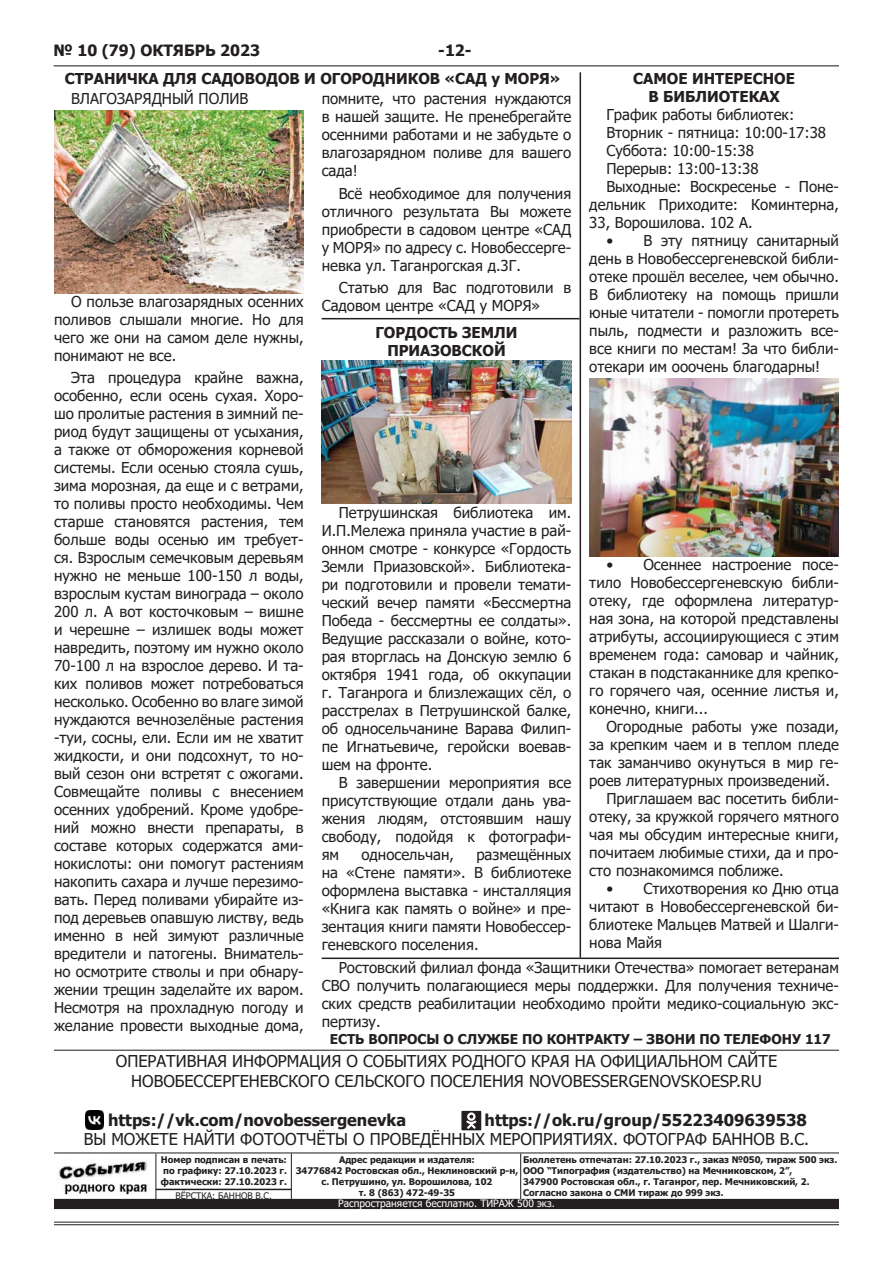
<style>
.page{position:relative;width:893px;height:1263px;background:#fff}
.page>*{position:absolute;margin:0;border:0;box-sizing:border-box;transform-origin:0 0}
.t1{font:16.35px "Tahoma";color:#231f20}
.t2{font:700 16.35px "Tahoma";color:#231f20}
.t3{font:700 15.6px "Tahoma";color:#231f20}
.t4{font:15px/18px "Tahoma";color:#231f20;text-align:justify}
.t5{font:700 15px "Tahoma";color:#231f20}
.t6{font:700 13.5px "Tahoma";color:#231f20}
.t7{font:10.2px "Tahoma";color:#fff}
.t8{font:700 9.15px "Tahoma";color:#231f20}
.t9{font:9px "Tahoma";color:#231f20}
</style>
<div class="page">
<img style="left:54px;top:111px;width:250px;height:182px">
<img style="left:322px;top:360px;width:249px;height:144px">
<hr style="left:322px;top:318px;width:258px;height:1px;background:#231f20">
<hr style="left:322px;top:957px;width:517px;height:2px;background:#231f20">
<hr style="left:580px;top:72px;width:1px;height:885px;background:#231f20">
<img style="left:589px;top:379px;width:250px;height:177px">
<hr style="left:54px;top:1152px;width:785px;height:1px;background:#231f20">
<hr style="left:54px;top:1050px;width:785px;height:1px;background:#231f20">
<div style="left:54px;top:1199px;width:785px;height:10px;background:#231f20"></div>
<img style="left:59px;top:1161px;width:88px;height:34px">
<hr style="left:155px;top:1153px;width:1px;height:51px;background:#231f20">
<hr style="left:291px;top:1153px;width:1px;height:51px;background:#231f20">
<hr style="left:520px;top:1153px;width:1px;height:51px;background:#231f20">
<hr style="left:54px;top:65px;width:785px;height:1px;background:#231f20">
<hr style="left:54px;top:1222px;width:785px;height:1px;background:#231f20">
<hr style="left:54px;top:1224px;width:785px;height:1px;background:#231f20">
<img style="left:85px;top:1111px;width:19px;height:18px">
<img style="left:462px;top:1110px;width:20px;height:21px">
<hr style="left:156px;top:1189px;width:135px;height:1px;background:#231f20">
<p class="t3" style="left:54px;top:39px;width:208px">№ 10 (79) ОКТЯБРЬ 2023</p>
<p class="t3" style="left:438px;top:39px;width:35px">-12-</p>
<p class="t5" style="left:65px;top:68px;width:497px">СТРАНИЧКА ДЛЯ САДОВОДОВ И ОГОРОДНИКОВ «САД у МОРЯ»</p>
<p class="t4" style="left:71px;top:91px;width:179px">ВЛАГОЗАРЯДНЫЙ ПОЛИВ</p>
<p class="t5" style="left:633px;top:68px;width:163px">САМОЕ ИНТЕРЕСНОЕ</p>
<p class="t5" style="left:649px;top:86px;width:133px">В БИБЛИОТЕКАХ</p>
<p class="t4" style="left:606px;top:106px;width:189px">График работы библиотек:</p>
<p class="t4" style="left:606px;top:124px;width:221px">Вторник - пятница: 10:00-17:38</p>
<p class="t4" style="left:606px;top:142px;width:149px">Суббота: 10:00-15:38</p>
<p class="t4" style="left:606px;top:160px;width:154px">Перерыв: 13:00-13:38</p>
<p class="t4" style="left:589px;top:178px;width:251px;text-indent:17px">Выходные: Воскресенье - Поне&shy;дельник Приходите: Коминтерна, 33, Ворошилова. 102 А.</p>
<p class="t4" style="left:589px;top:232px;width:251px;text-indent:17px">• В эту пятницу санитарный день в Новобессергеневской библи&shy;отеке прошёл веселее, чем обычно.<br>В библиотеку на помощь пришли юные читатели - помогли протереть пыль, подмести и разложить все&shy;все книги по местам! За что библи&shy;отекари им ооочень благодарны!</p>
<p class="t4" style="left:322px;top:91px;width:251px">помните, что растения нуждаются в нашей защите. Не пренебрегайте осенними работами и не забудьте о влагозарядном поливе для вашего сада!</p>
<p class="t4" style="left:322px;top:185px;width:251px;text-indent:17px">Всё необходимое для получения отличного результата Вы можете приобрести в садовом центре «САД у МОРЯ» по адресу с. Новобессерге&shy;невка ул. Таганрогская д.3Г.</p>
<p class="t4" style="left:322px;top:279px;width:251px;text-indent:17px">Статью для Вас подготовили в<br>Садовом центре «САД у МОРЯ»</p>
<p class="t5" style="left:375px;top:322px;width:144px">ГОРДОСТЬ ЗЕМЛИ</p>
<p class="t5" style="left:387px;top:340px;width:120px">ПРИАЗОВСКОЙ</p>
<p class="t4" style="left:54px;top:293px;width:251px;text-indent:17px">О пользе влагозарядных осенних поливов слышали многие. Но для чего же они на самом деле нужны, понимают не все.</p>
<p class="t4" style="left:54px;top:369px;width:251px;text-indent:17px">Эта процедура крайне важна, особенно, если осень сухая. Хоро&shy;шо пролитые растения в зимний пе&shy;риод будут защищены от усыхания, а также от обморожения корневой системы. Если осенью стояла сушь, зима морозная, да еще и с ветрами, то поливы просто необходимы. Чем старше становятся растения, тем больше воды осенью им требует&shy;ся. Взрослым семечковым деревьям нужно не меньше 100-150 л воды, взрослым кустам винограда – около 200 л. А вот косточковым – вишне и черешне – излишек воды может навредить, поэтому им нужно около 70-100 л на взрослое дерево. И та&shy;ких поливов может потребоваться несколько. Особенно во влаге зимой нуждаются вечнозелёные растения -туи, сосны, ели. Если им не хватит жидкости, и они подсохнут, то но&shy;вый сезон они встретят с ожогами.<br>Совмещайте поливы с внесением осенних удобрений. Кроме удобре&shy;ний можно внести препараты, в составе которых содержатся ами&shy;нокислоты: они помогут растениям накопить сахара и лучше перезимо&shy;вать. Перед поливами убирайте из&shy;под деревьев опавшую листву, ведь именно в ней зимуют различные вредители и патогены. Вниматель&shy;но осмотрите стволы и при обнару&shy;жении трещин заделайте их варом.<br>Несмотря на прохладную погоду и желание провести выходные дома,</p>
<p class="t4" style="left:322px;top:504px;width:251px;text-indent:17px">Петрушинская библиотека им.<br>И.П.Мележа приняла участие в рай&shy;онном смотре - конкурсе «Гордость Земли Приазовской». Библиотека&shy;ри подготовили и провели темати&shy;ческий вечер памяти «Бессмертна Победа - бессмертны ее солдаты».<br>Ведущие рассказали о войне, кото&shy;рая вторглась на Донскую землю 6 октября 1941 года, об оккупации г. Таганрога и близлежащих сёл, о расстрелах в Петрушинской балке, об односельчанине Варава Филип&shy;пе Игнатьевиче, геройски воевав&shy;шем на фронте.</p>
<p class="t4" style="left:322px;top:774px;width:251px;text-indent:17px">В завершении мероприятия все присутствующие отдали дань ува&shy;жения людям, отстоявшим нашу свободу, подойдя к фотографи&shy;ям</p>
<p class="t4" style="left:589px;top:556px;width:251px;text-indent:17px">• Осеннее настроение посе&shy;тило Новобессергеневскую библи&shy;отеку, где оформлена литератур&shy;ная зона, на которой представлены атрибуты, ассоциирующиеся с этим временем года: самовар и чайник, стакан в подстаканнике для крепко&shy;го горячего чая, осенние листья и, конечно, книги...</p>
<p class="t4" style="left:589px;top:718px;width:251px;text-indent:17px">Огородные работы уже позади, за крепким чаем и в теплом пледе так заманчиво окунуться в мир ге&shy;роев литературных произведений.</p>
<p class="t4" style="left:589px;top:790px;width:251px;text-indent:17px">Приглашаем вас посетить библи&shy;отеку, за кружкой горячего мятного чая мы обсудим интересные книги, почитаем любимые стихи, да и про&shy;сто познакомимся поближе.</p>
<p class="t4" style="left:589px;top:880px;width:251px;text-indent:17px">• Стихотворения ко Дню отца читают в Новобессергеневской би&shy;блиотеке Мальцев Матвей и Шалги&shy;нова Майя</p>
<p class="t4" style="left:322px;top:959px;width:519px;text-indent:17px">Ростовский филиал фонда «Защитники Отечества» помогает ветеранам СВО получить полагающиеся меры поддержки. Для получения техниче&shy;ских средств реабилитации необходимо пройти медико-социальную экс&shy;пертизу.</p>
<p class="t4" style="left:322px;top:846px;width:251px;text-indent:155px">размещённых на «Стене памяти». В библиотеке оформлена выставка - инсталляция «Книга как память о войне» и пре&shy;зентация книги памяти Новобессер&shy;геневского поселения.</p>
<p class="t4" style="left:361px;top:846px;width:94px">односельчан,</p>
<p class="t6" style="left:330px;top:1029px;width:503px">ЕСТЬ ВОПРОСЫ О СЛУЖБЕ ПО КОНТРАКТУ – ЗВОНИ ПО ТЕЛЕФОНУ 117</p>
<p class="t1" style="left:116px;top:1050px;width:663px">ОПЕРАТИВНАЯ ИНФОРМАЦИЯ О СОБЫТИЯХ РОДНОГО КРАЯ НА ОФИЦИАЛЬНОМ САЙТЕ</p>
<p class="t1" style="left:131px;top:1070px;width:632px">НОВОБЕССЕРГЕНЕВСКОГО СЕЛЬСКОГО ПОСЕЛЕНИЯ NOVOBESSERGENOVSKOESP.RU</p>
<p class="t2" style="left:108px;top:1108px;width:300px">https://vk.com/novobessergenevka</p>
<p class="t2" style="left:485px;top:1108px;width:324px">https://ok.ru/group/55223409639538</p>
<p class="t1" style="left:84px;top:1128px;width:727px">ВЫ МОЖЕТЕ НАЙТИ ФОТООТЧЁТЫ О ПРОВЕДЁННЫХ МЕРОПРИЯТИЯХ. ФОТОГРАФ БАННОВ В.С.</p>
<p class="t8" style="left:161px;top:1154px;width:128px">Номер подписан в печать:</p>
<p class="t8" style="left:163px;top:1165px;width:125px">по графику: 27.10.2023 г.</p>
<p class="t8" style="left:161px;top:1176px;width:128px">фактически: 27.10.2023 г.</p>
<p class="t9" style="left:175px;top:1189px;width:98px">ВЁРСТКА: БАННОВ В.С.</p>
<p class="t8" style="left:523px;top:1153px;width:316px">Бюллетень отпечатан: 27.10.2023 г., заказ №050, тираж 500 экз.</p>
<p class="t8" style="left:523px;top:1164px;width:271px">ООО “Типография (издательство) на Мечниковском, 2”,</p>
<p class="t8" style="left:523px;top:1175px;width:288px">347900 Ростовская обл., г. Таганрог, пер. Мечниковский, 2.</p>
<p class="t8" style="left:523px;top:1186px;width:202px">Согласно закона о СМИ тираж до 999 экз.</p>
<p class="t7" style="left:338px;top:1197px;width:218px">Распространяется бесплатно. ТИРАЖ 500 экз.</p>
<p class="t8" style="left:339px;top:1154px;width:137px">Адрес редакции и издателя:</p>
<p class="t8" style="left:296px;top:1165px;width:224px">34776842 Ростовская обл., Неклиновский р-н,</p>
<p class="t8" style="left:322px;top:1176px;width:172px">с. Петрушино, ул. Ворошилова, 102</p>
<p class="t8" style="left:359px;top:1187px;width:98px">т. 8 (863) 472-49-35</p>
</div>
